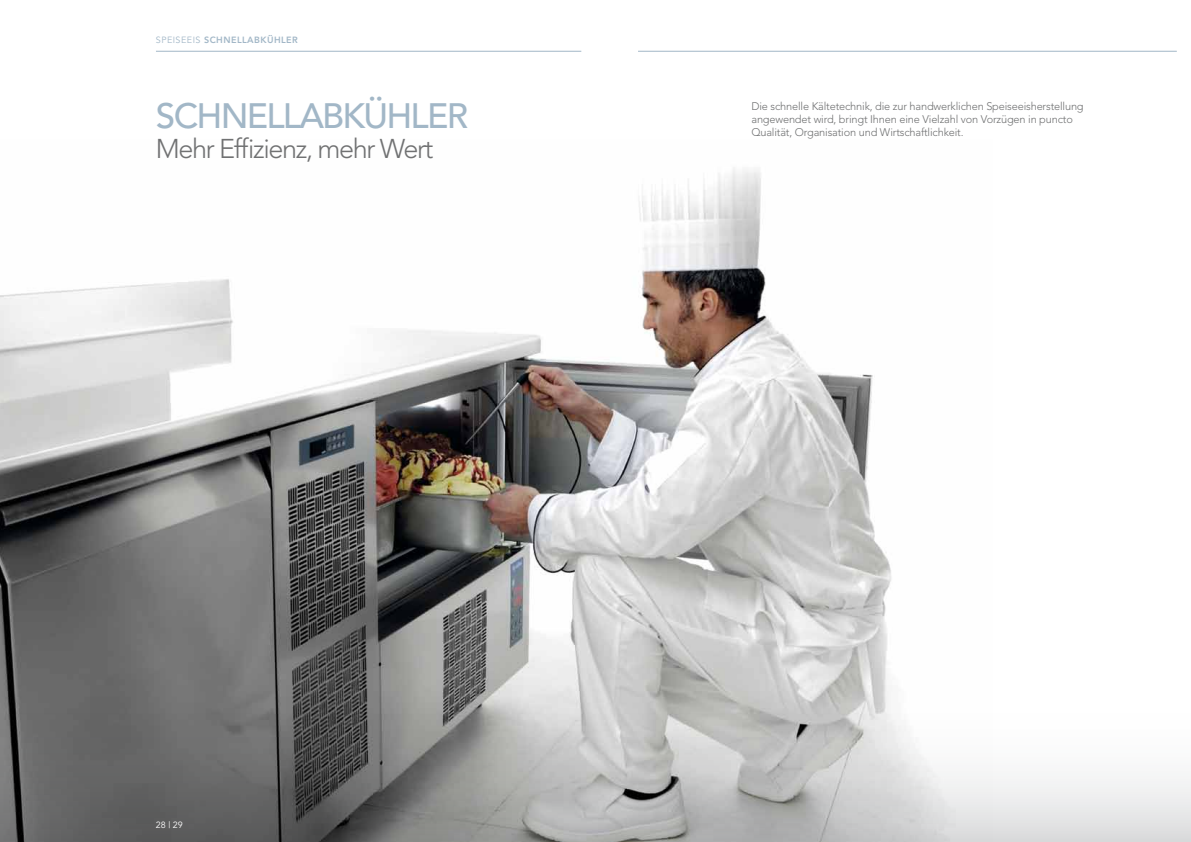
<style>
.page{position:relative;width:1191px;height:842px;background:#fff}
.page>*{position:absolute;margin:0;border:0;box-sizing:border-box;transform-origin:0 0}
.t1{font:500 35px "Avenir";letter-spacing:-.05em;color:#a2b7c7}
.t2{font:300 27px "Avenir";letter-spacing:-.05em;color:#707172}
.t3{font:300 11px/13px "Avenir";letter-spacing:-.015em;color:#707172}
.t4{font:800 9px "Avenir";letter-spacing:.05em;color:#a2b7c7}
.t5{font:9px "Avenir";color:#fff}
.s1{font-weight:400}
</style>
<div class="page">
<div style="left:0;top:653px;width:1191px;height:189px;background:linear-gradient(to bottom,#fff,#e4e5e6)"></div>
<img style="left:0;top:168px;width:992px;height:674px">
<hr style="left:156px;top:51px;width:425px;height:1px;background:#a2b7c7">
<hr style="left:638px;top:51px;width:538px;height:1px;background:#a2b7c7">
<p class="t4" style="left:156px;top:35px;width:143px"><span class="s1">SPEISEEIS</span> SCHNELLABKÜHLER</p>
<h1 class="t1" style="left:156px;top:96px;width:313px">SCHN ELLABKÜHLER</h1>
<h2 class="t2" style="left:156px;top:133px;width:279px">Mehr Effizienz, mehr Wert</h2>
<p class="t5" style="left:156px;top:819px;width:29px">28 | 29</p>
<p class="t3" style="left:751px;top:99px;width:334px">Die schnelle Kältetechnik, die zur handwerklichen Speiseeisherstellung angewendet wird, bringt Ihnen eine Vielzahl von Vorzügen in puncto</p>
<p class="t3" style="left:751px;top:125px;width:214px">Qualität, Organisation und Wirtschaftlichkeit.</p>
</div>
